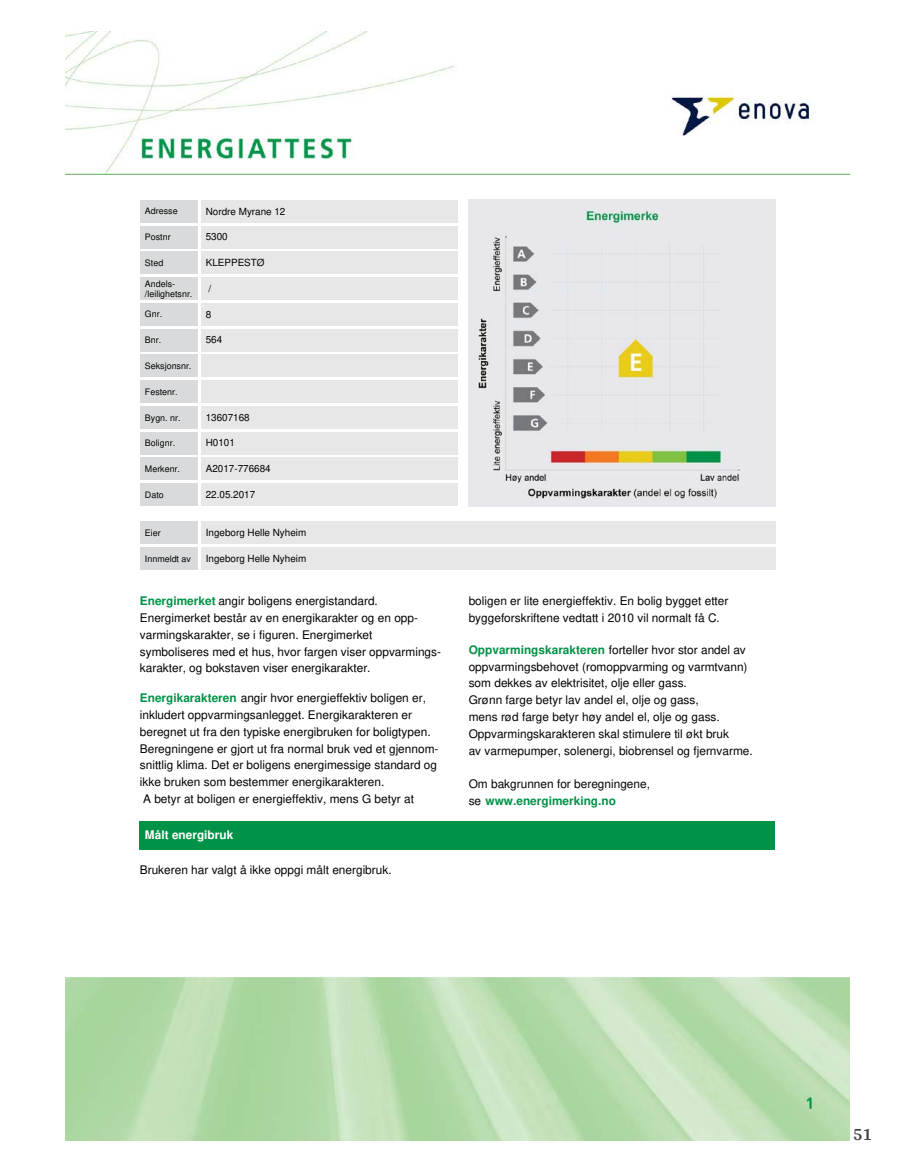
<style>
.page{position:relative;width:915px;height:1172px;background:#fff}
.page>*{position:absolute;margin:0;border:0;box-sizing:border-box;transform-origin:0 0}
.t1{font:700 18px "Arya";color:#414749}
.t2{font:11.85px/16.8px "Helvetica";color:#000}
.t3{font:700 11.85px "Helvetica";color:#fff}
.t4{font:9.9px "Helvetica";color:#000}
.t5{font:8.85px/9.9px "Helvetica";color:#000}
.s1{font-weight:700;color:#009247}
</style>
<div class="page">
<div style="left:140px;top:200px;width:58px;height:23px;background:#d9dadb"></div>
<div style="left:201px;top:200px;width:256px;height:23px;background:#e7e7e8"></div>
<div style="left:140px;top:226px;width:58px;height:22px;background:#d9dadb"></div>
<div style="left:201px;top:226px;width:256px;height:22px;background:#e7e7e8"></div>
<div style="left:140px;top:251px;width:58px;height:23px;background:#d9dadb"></div>
<div style="left:201px;top:251px;width:256px;height:23px;background:#e7e7e8"></div>
<div style="left:140px;top:277px;width:58px;height:23px;background:#d9dadb"></div>
<div style="left:201px;top:277px;width:256px;height:23px;background:#e7e7e8"></div>
<div style="left:140px;top:303px;width:58px;height:23px;background:#d9dadb"></div>
<div style="left:201px;top:303px;width:256px;height:23px;background:#e7e7e8"></div>
<div style="left:140px;top:329px;width:58px;height:22px;background:#d9dadb"></div>
<div style="left:201px;top:329px;width:256px;height:22px;background:#e7e7e8"></div>
<div style="left:140px;top:354px;width:58px;height:23px;background:#d9dadb"></div>
<div style="left:201px;top:354px;width:256px;height:23px;background:#e7e7e8"></div>
<div style="left:140px;top:380px;width:58px;height:23px;background:#d9dadb"></div>
<div style="left:201px;top:380px;width:256px;height:23px;background:#e7e7e8"></div>
<div style="left:140px;top:406px;width:58px;height:23px;background:#d9dadb"></div>
<div style="left:201px;top:406px;width:256px;height:23px;background:#e7e7e8"></div>
<div style="left:140px;top:432px;width:58px;height:22px;background:#d9dadb"></div>
<div style="left:201px;top:432px;width:256px;height:22px;background:#e7e7e8"></div>
<div style="left:140px;top:457px;width:58px;height:23px;background:#d9dadb"></div>
<div style="left:201px;top:457px;width:256px;height:23px;background:#e7e7e8"></div>
<div style="left:140px;top:483px;width:58px;height:23px;background:#d9dadb"></div>
<div style="left:201px;top:483px;width:256px;height:23px;background:#e7e7e8"></div>
<div style="left:140px;top:821px;width:634px;height:28px;background:#009247"></div>
<div style="left:140px;top:521px;width:58px;height:23px;background:#d9dadb"></div>
<div style="left:201px;top:521px;width:574px;height:23px;background:#e7e7e8"></div>
<div style="left:140px;top:547px;width:58px;height:23px;background:#d9dadb"></div>
<div style="left:201px;top:547px;width:574px;height:23px;background:#e7e7e8"></div>
<img style="left:468px;top:200px;width:306px;height:306px">
<img style="left:65px;top:977px;width:784px;height:163px">
<img style="left:65px;top:32px;width:784px;height:142px">
<p class="t5" style="left:145px;top:206px;width:34px">Adresse</p>
<p class="t4" style="left:206px;top:205px;width:81px">Nordre Myrane 12</p>
<p class="t5" style="left:145px;top:232px;width:27px">Postnr</p>
<p class="t4" style="left:206px;top:231px;width:23px">5300</p>
<p class="t5" style="left:145px;top:258px;width:20px">Sted</p>
<p class="t4" style="left:206px;top:257px;width:60px">KLEPPESTØ</p>
<p class="t5" style="left:145px;top:278px;width:49px">Andels-/leilighetsnr.</p>
<p class="t4" style="left:208px;top:283px;width:4px">/</p>
<p class="t5" style="left:145px;top:309px;width:19px">Gnr.</p>
<p class="t4" style="left:206px;top:308px;width:7px">8</p>
<p class="t5" style="left:145px;top:335px;width:18px">Bnr.</p>
<p class="t4" style="left:206px;top:334px;width:18px">564</p>
<p class="t5" style="left:145px;top:361px;width:48px">Seksjonsnr.</p>
<p class="t5" style="left:145px;top:386px;width:34px">Festenr.</p>
<p class="t5" style="left:145px;top:412px;width:37px">Bygn. nr.</p>
<p class="t4" style="left:206px;top:411px;width:45px">13607168</p>
<p class="t5" style="left:145px;top:438px;width:32px">Bolignr.</p>
<p class="t4" style="left:206px;top:437px;width:31px">H0101</p>
<p class="t5" style="left:145px;top:464px;width:37px">Merkenr.</p>
<p class="t4" style="left:206px;top:463px;width:66px">A2017-776684</p>
<p class="t5" style="left:145px;top:489px;width:20px">Dato</p>
<p class="t4" style="left:206px;top:488px;width:51px">22.05.2017</p>
<p class="t5" style="left:145px;top:528px;width:17px">Eier</p>
<p class="t4" style="left:206px;top:527px;width:102px">Ingeborg Helle Nyheim</p>
<p class="t5" style="left:145px;top:553px;width:47px">Innmeldt av</p>
<p class="t4" style="left:206px;top:552px;width:102px">Ingeborg Helle Nyheim</p>
<p class="t2" style="left:140px;top:592px;width:302px"><span class="s1">Energimerket</span> angir boligens energistandard.<br>Energimerket består av en energikarakter og en opp&shy;varmingskarakter, se i figuren. Energimerket symboliseres med et hus, hvor fargen viser oppvarmings&shy;karakter, og bokstaven viser energikarakter.</p>
<p class="t2" style="left:140px;top:689px;width:300px"><span class="s1">Energikarakteren</span> angir hvor energieffektiv boligen er, inkludert oppvarmingsanlegget. Energikarakteren er beregnet ut fra den typiske energibruken for boligtypen.<br>Beregningene er gjort ut fra normal bruk ved et gjennom&shy;snittlig klima. Det er boligens energimessige standard og ikke bruken som bestemmer energikarakteren.<br>A betyr at boligen er energieffektiv, mens G betyr at</p>
<p class="t3" style="left:145px;top:830px;width:90px">Målt energibruk</p>
<p class="t2" style="left:140px;top:861px;width:253px">Brukeren har valgt å ikke oppgi målt energibruk.</p>
<p class="t2" style="left:468px;top:592px;width:261px">boligen er lite energieffektiv. En bolig bygget etter byggeforskriftene vedtatt i 2010 vil normalt få C.</p>
<p class="t2" style="left:468px;top:641px;width:285px"><span class="s1">Oppvarmingskarakteren</span> forteller hvor stor andel av oppvarmingsbehovet (romoppvarming og varmtvann) som dekkes av elektrisitet, olje eller gass.<br>Grønn farge betyr lav andel el, olje og gass,<br>mens rød farge betyr høy andel el, olje og gass.<br>Oppvarmingskarakteren skal stimulere til økt bruk<br>av varmepumper, solenergi, biobrensel og fjernvarme.</p>
<p class="t2" style="left:468px;top:775px;width:183px">Om bakgrunnen for beregningene, se <span class="s1">www.energimerking.no</span></p>
<h1 class="t1" style="left:852px;top:1123px;width:21px">51</h1>
</div>
